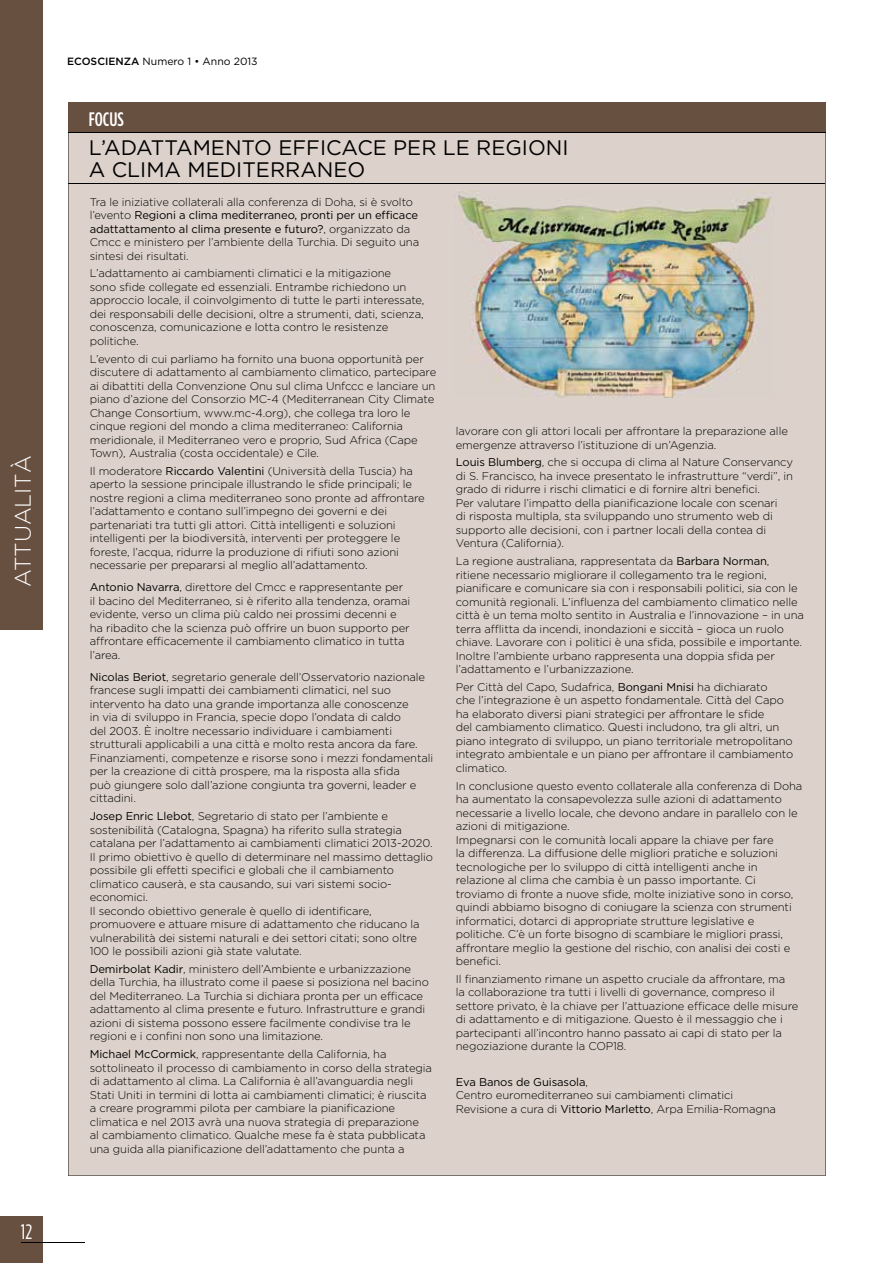
<style>
.page{position:relative;width:893px;height:1263px;background:#fff}
.page>*{position:absolute;margin:0;border:0;box-sizing:border-box;transform-origin:0 0}
.t1{font:300 22.5px "Gotham HTF";color:#fff}
.t2{font:21px/21.8px "Gotham HTF";color:#000}
.t3{font:21px "Gotham Condensed";color:#fff}
.t4{font:500 condensed 19.5px "Gotham HTF";color:#fff}
.t5{font:300 11.25px/13.5px "Gotham";letter-spacing:-.01em;color:#000}
.t6{font:10.5px "Gotham";color:#000}
.s1{font-weight:500}
.s2{font-weight:400}
</style>
<div class="page">
<div style="left:0;top:1216px;width:43px;height:47px;background:#685041"></div>
<hr style="left:43px;top:1242px;width:42px;height:1px;background:#000">
<svg style="left:21px;top:1242px;width:22px;height:1px"></svg>
<div style="left:0;top:0;width:43px;height:629px;background:#685041"></div>
<div style="left:68px;top:102px;width:758px;height:1074px;background:#ddd2cb"></div>
<hr style="left:69px;top:183px;width:756px;height:1px;background:#000">
<div style="left:68px;top:102px;width:757px;height:30px;background:#685041"></div>
<hr style="left:68px;top:132px;width:757px;height:1px;background:#000">
<img style="left:454px;top:190px;width:320px;height:208px">
<h1 class="t1" style="left:11px;top:587px;width:133px;rotate:-90deg">ATTUALITÀ</h1>
<h2 class="t3" style="left:21px;top:1221px;width:13px">12</h2>
<p class="t6" style="left:67px;top:55px;width:192px"><span class="s1">ECOSCIENZA</span> Numero 1 • Anno 2013</p>
<h3 class="t4" style="left:89px;top:108px;width:36px">FOCUS</h3>
<h2 class="t2" style="left:89px;top:137px;width:481px">L’ADATTAMENTO EFFICACE PER LE REGIONI<br>A CLIMA MEDITERRANEO</h2>
<p class="t5" style="left:90px;top:195px;width:331px">Tra le iniziative collaterali alla conferenza di Doha, si è svolto l’evento <span class="s2">Regioni a clima mediterraneo, pronti per un efficace adattattamento al clima presente e futuro?</span>, organizzato da Cmcc e ministero per l’ambiente della Turchia. Di seguito una sintesi dei risultati.</p>
<p class="t5" style="left:90px;top:266px;width:336px">L’adattamento ai cambiamenti climatici e la mitigazione<br>sono sfide collegate ed essenziali. Entrambe richiedono un approccio locale, il coinvolgimento di tutte le parti interessate, dei responsabili delle decisioni, oltre a strumenti, dati, scienza, conoscenza, comunicazione e lotta contro le resistenze politiche.</p>
<p class="t5" style="left:90px;top:352px;width:348px">L’evento di cui parliamo ha fornito una buona opportunità per discutere di adattamento al cambiamento climatico, partecipare ai dibattiti della Convenzione Onu sul clima Unfccc e lanciare un piano d’azione del Consorzio MC-4 (Mediterranean City Climate Change Consortium, www.mc-4.org), che collega tra loro le cinque regioni del mondo a clima mediterraneo: California meridionale, il Mediterraneo vero e proprio, Sud Africa (Cape Town), Australia (costa occidentale) e Cile.</p>
<p class="t5" style="left:90px;top:464px;width:336px">Il moderatore <span class="s2">Riccardo Valentini</span> (Università della Tuscia) ha aperto la sessione principale illustrando le sfide principali; le nostre regioni a clima mediterraneo sono pronte ad affrontare l’adattamento e contano sull’impegno dei governi e dei partenariati tra tutti gli attori. Città intelligenti e soluzioni intelligenti per la biodiversità, interventi per proteggere le foreste, l’acqua, ridurre la produzione di rifiuti sono azioni necessarie per prepararsi al meglio all’adattamento.</p>
<p class="t5" style="left:90px;top:580px;width:322px"><span class="s2">Antonio Navarra</span>, direttore del Cmcc e rappresentante per il bacino del Mediterraneo, si è riferito alla tendenza, oramai evidente, verso un clima più caldo nei prossimi decenni e ha ribadito che la scienza può offrire un buon supporto per affrontare efficacemente il cambiamento climatico in tutta l’area.</p>
<p class="t5" style="left:90px;top:670px;width:345px"><span class="s2">Nicolas Beriot</span>, segretario generale dell’Osservatorio nazionale francese sugli impatti dei cambiamenti climatici, nel suo intervento ha dato una grande importanza alle conoscenze<br>in via di sviluppo in Francia, specie dopo l’ondata di caldo<br>del 2003. È inoltre necessario individuare i cambiamenti strutturali applicabili a una città e molto resta ancora da fare.<br>Finanziamenti, competenze e risorse sono i mezzi fondamentali per la creazione di città prospere, ma la risposta alla sfida<br>può giungere solo dall’azione congiunta tra governi, leader e cittadini.</p>
<p class="t5" style="left:90px;top:809px;width:345px"><span class="s2">Josep Enric Llebot</span>, Segretario di stato per l’ambiente e sostenibilità (Catalogna, Spagna) ha riferito sulla strategia catalana per l’adattamento ai cambiamenti climatici 2013-2020.<br>Il primo obiettivo è quello di determinare nel massimo dettaglio possibile gli effetti specifici e globali che il cambiamento climatico causerà, e sta causando, sui vari sistemi socio&shy;economici.<br>Il secondo obiettivo generale è quello di identificare, promuovere e attuare misure di adattamento che riducano la vulnerabilità dei sistemi naturali e dei settori citati; sono oltre 100 le possibili azioni già state valutate.</p>
<p class="t5" style="left:90px;top:962px;width:341px"><span class="s2">Demirbolat Kadir</span>, ministero dell’Ambiente e urbanizzazione della Turchia, ha illustrato come il paese si posiziona nel bacino del Mediterraneo. La Turchia si dichiara pronta per un efficace adattamento al clima presente e futuro. Infrastrutture e grandi azioni di sistema possono essere facilmente condivise tra le regioni e i confini non sono una limitazione.</p>
<p class="t5" style="left:90px;top:1047px;width:344px"><span class="s2">Michael McCormick</span>, rappresentante della California, ha sottolineato il processo di cambiamento in corso della strategia di adattamento al clima. La California è all’avanguardia negli Stati Uniti in termini di lotta ai cambiamenti climatici; è riuscita a creare programmi pilota per cambiare la pianificazione climatica e nel 2013 avrà una nuova strategia di preparazione<br>al cambiamento climatico. Qualche mese fa è stata pubblicata una guida alla pianificazione dell’adattamento che punta a</p>
<p class="t5" style="left:456px;top:424px;width:334px">lavorare con gli attori locali per affrontare la preparazione alle emergenze attraverso l’istituzione di un’Agenzia.</p>
<p class="t5" style="left:456px;top:455px;width:339px"><span class="s2">Louis Blumberg</span>, che si occupa di clima al Nature Conservancy di S. Francisco, ha invece presentato le infrastrutture “verdi”, in grado di ridurre i rischi climatici e di fornire altri benefici.<br>Per valutare l’impatto della pianificazione locale con scenari<br>di risposta multipla, sta sviluppando uno strumento web di supporto alle decisioni, con i partner locali della contea di Ventura (California).</p>
<p class="t5" style="left:456px;top:554px;width:350px">La regione australiana, rappresentata da <span class="s2">Barbara Norman</span>, ritiene necessario migliorare il collegamento tra le regioni, pianificare e comunicare sia con i responsabili politici, sia con le comunità regionali. L’influenza del cambiamento climatico nelle città è un tema molto sentito in Australia e l’innovazione – in una terra afflitta da incendi, inondazioni e siccità – gioca un ruolo chiave. Lavorare con i politici è una sfida, possibile e importante.<br>Inoltre l’ambiente urbano rappresenta una doppia sfida per l’adattamento e l’urbanizzazione.</p>
<p class="t5" style="left:456px;top:680px;width:339px">Per Città del Capo, Sudafrica, <span class="s2">Bongani Mnisi</span> ha dichiarato<br>che l’integrazione è un aspetto fondamentale. Città del Capo ha elaborato diversi piani strategici per affrontare le sfide<br>del cambiamento climatico. Questi includono, tra gli altri, un piano integrato di sviluppo, un piano territoriale metropolitano integrato ambientale e un piano per affrontare il cambiamento climatico.</p>
<p class="t5" style="left:456px;top:779px;width:348px">In conclusione questo evento collaterale alla conferenza di Doha ha aumentato la consapevolezza sulle azioni di adattamento necessarie a livello locale, che devono andare in parallelo con le azioni di mitigazione.<br>Impegnarsi con le comunità locali appare la chiave per fare<br>la differenza. La diffusione delle migliori pratiche e soluzioni tecnologiche per lo sviluppo di città intelligenti anche in relazione al clima che cambia è un passo importante. Ci troviamo di fronte a nuove sfide, molte iniziative sono in corso, quindi abbiamo bisogno di coniugare la scienza con strumenti informatici, dotarci di appropriate strutture legislative e politiche. C’è un forte bisogno di scambiare le migliori prassi, affrontare meglio la gestione del rischio, con analisi dei costi e benefici.</p>
<p class="t5" style="left:456px;top:972px;width:344px">Il finanziamento rimane un aspetto cruciale da affrontare, ma<br>la collaborazione tra tutti i livelli di governance, compreso il settore privato, è la chiave per l’attuazione efficace delle misure di adattamento e di mitigazione. Questo è il messaggio che i partecipanti all’incontro hanno passato ai capi di stato per la negoziazione durante la COP18.</p>
<p class="t5" style="left:456px;top:1075px;width:322px"><span class="s2">Eva Banos de Guisasola</span>,<br>Centro euromediterraneo sui cambiamenti climatici<br>Revisione a cura di <span class="s2">Vittorio Marletto</span>, Arpa Emilia-Romagna</p>
</div>
